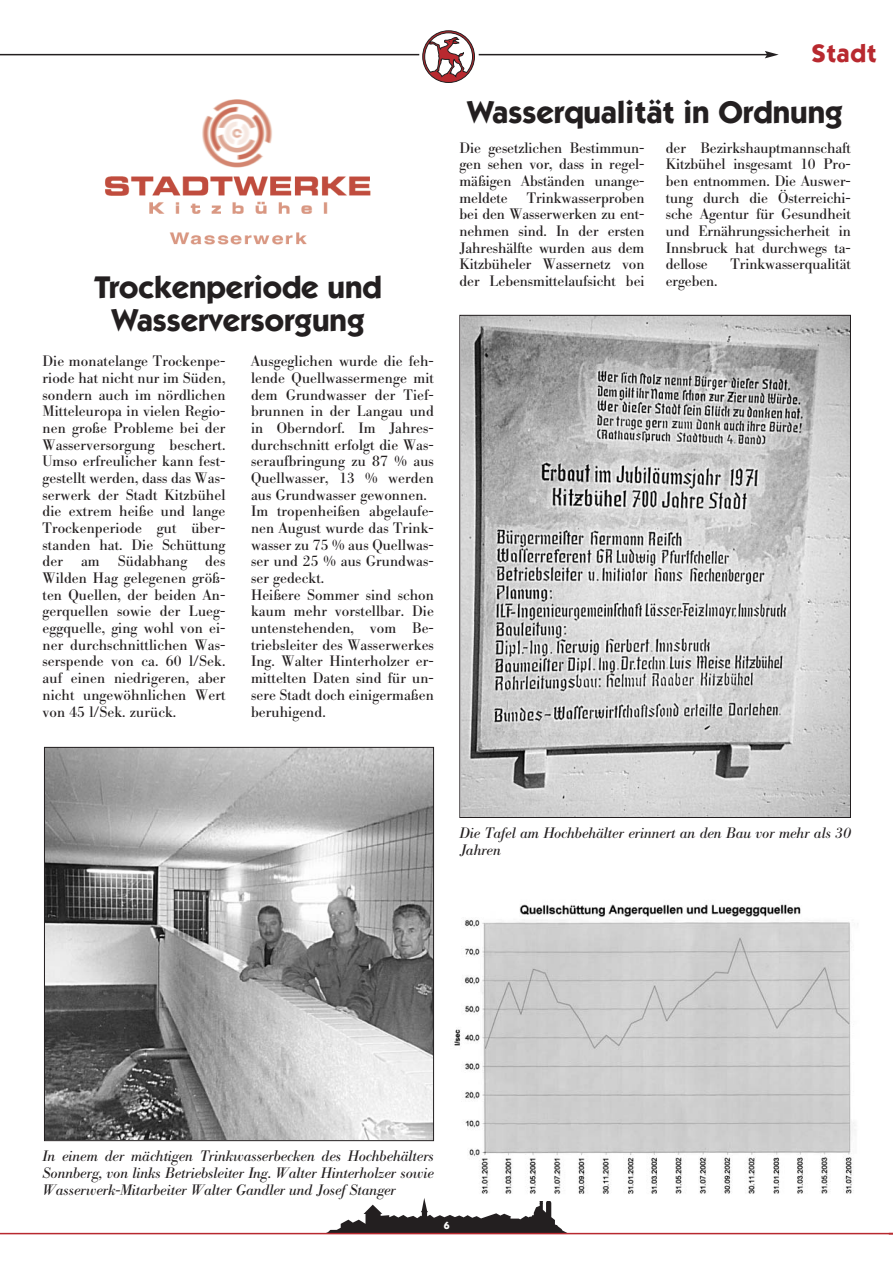
<style>
.page{position:relative;width:893px;height:1263px;background:#fff}
.page>*{position:absolute;margin:0;border:0;box-sizing:border-box;transform-origin:0 0}
.t1{font:700 31.5px/33px "Itc Kabel";color:#231f20;text-align:center}
.t2{font:700 25.5px "Itc Kabel";letter-spacing:.03em;color:#b8292f}
.t3{font:15px/16.6px "B Bodoni";letter-spacing:.005em;color:#231f20;text-align:justify}
.t4{font:italic 15px/16.6px "B Bodoni";letter-spacing:-.005em;color:#231f20;text-align:justify}
.t5{font:700 10.5px "Itc Kabel";color:#fff}
</style>
<div class="page">
<svg style="left:324px;top:1198px;width:244px;height:35px"></svg>
<hr style="left:0;top:1233px;width:892px;height:1px;background:#b8292f">
<hr style="left:0;top:54px;width:767px;height:1px;background:#231f20">
<svg style="left:764px;top:51px;width:14px;height:7px"></svg>
<div style="left:419px;top:27px;width:60px;height:60px;background:#fff;border-radius:50%"></div>
<svg style="left:422px;top:31px;width:52px;height:52px"></svg>
<img style="left:105px;top:99px;width:266px;height:146px">
<img style="left:46px;top:749px;width:386px;height:390px">
<div style="left:44px;top:747px;width:390px;height:394px;border:1px solid #231f20"></div>
<img style="left:450px;top:904px;width:406px;height:297px">
<img style="left:461px;top:317px;width:387px;height:499px">
<h1 class="t1" style="left:95px;top:273px;width:289px">Trockenperiode und<br>Wasserversorgung</h1>
<p class="t3" style="left:43px;top:355px;width:184px">Die monatelange Trockenpe&shy;riode hat nicht nur im Süden, sondern auch im nördlichen Mitteleuropa in vielen Regio&shy;nen große Probleme bei der Wasserversorgung beschert.<br>Umso erfreulicher kann fest&shy;gestellt werden, dass das Was&shy;serwerk der Stadt Kitzbühel die extrem heiße und lange Trockenperiode gut über&shy;standen hat. Die Schüttung der am Südabhang des Wilden Hag gelegenen größ&shy;ten Quellen, der beiden An&shy;gerquellen sowie der Lueg&shy;eggquelle, ging wohl von ei&shy;ner durchschnittlichen Was&shy;serspende von ca. 60 l/Sek. auf einen niedrigeren, aber nicht ungewöhnlichen Wert von 45 l/Sek. zurück.</p>
<p class="t3" style="left:251px;top:355px;width:184px;text-align:left">Ausgeglichen wurde die feh&shy;lende Quellwassermenge mit dem Grundwasser der Tief&shy;brunnen in der Langau und in Oberndorf. Im Jahres&shy;durchschnitt erfolgt die Was&shy;seraufbringung zu 87 % aus<br>Quellwasser, 13 % werden aus Grundwasser gewonnen.<br>Im tropenheißen abgelaufe&shy;nen August wurde das Trink&shy;wasser zu 75 % aus Quellwas&shy;ser und 25 % aus Grundwas&shy;ser gedeckt.<br>Heißere Sommer sind schon kaum mehr vorstellbar. Die untenstehenden, vom Be&shy;triebsleiter des Wasserwerkes<br>Ing. Walter Hinterholzer er&shy;mittelten Daten sind für un&shy;sere Stadt doch einigermaßen beruhigend.</p>
<h2 class="t2" style="left:811px;top:44px;width:67px">Stadt</h2>
<h1 class="t1" style="left:467px;top:99px;width:377px">Wasserqualität in Ordnung</h1>
<p class="t3" style="left:459px;top:141px;width:186px">Die gesetzlichen Bestimmun&shy;gen sehen vor, dass in regel&shy;mäßigen Abständen unange&shy;meldete</p>
<p class="t3" style="left:459px;top:191px;width:186px;text-indent:67px">Trinkwasserproben bei den Wasserwerken zu ent&shy;nehmen sind. In der ersten Jahreshälfte wurden aus dem Kitzbüheler Wassernetz von der Lebensmittelaufsicht bei</p>
<p class="t3" style="left:665px;top:141px;width:186px">der Bezirkshauptmannschaft Kitzbühel insgesamt 10 Pro&shy;ben entnommen. Die Auswer&shy;tung durch die Österreichi&shy;sche Agentur für Gesundheit und Ernährungssicherheit in Innsbruck hat durchwegs ta&shy;dellose</p>
<p class="t3" style="left:730px;top:258px;width:122px">Trinkwasserqualität</p>
<p class="t3" style="left:665px;top:274px;width:53px">ergeben.</p>
<p class="t4" style="left:459px;top:826px;width:393px">Die Tafel am Hochbehälter erinnert an den Bau vor mehr als 30<br>Jahren</p>
<p class="t4" style="left:43px;top:1149px;width:393px">In einem der mächtigen Trinkwasserbecken des Hochbehälters Sonnberg, von links Betriebsleiter Ing. Walter Hinterholzer sowie Wasserwerk-Mitarbeiter Walter Gandler und Josef Stanger</p>
<p class="t5" style="left:444px;top:1221px;width:7px">6</p>
</div>
